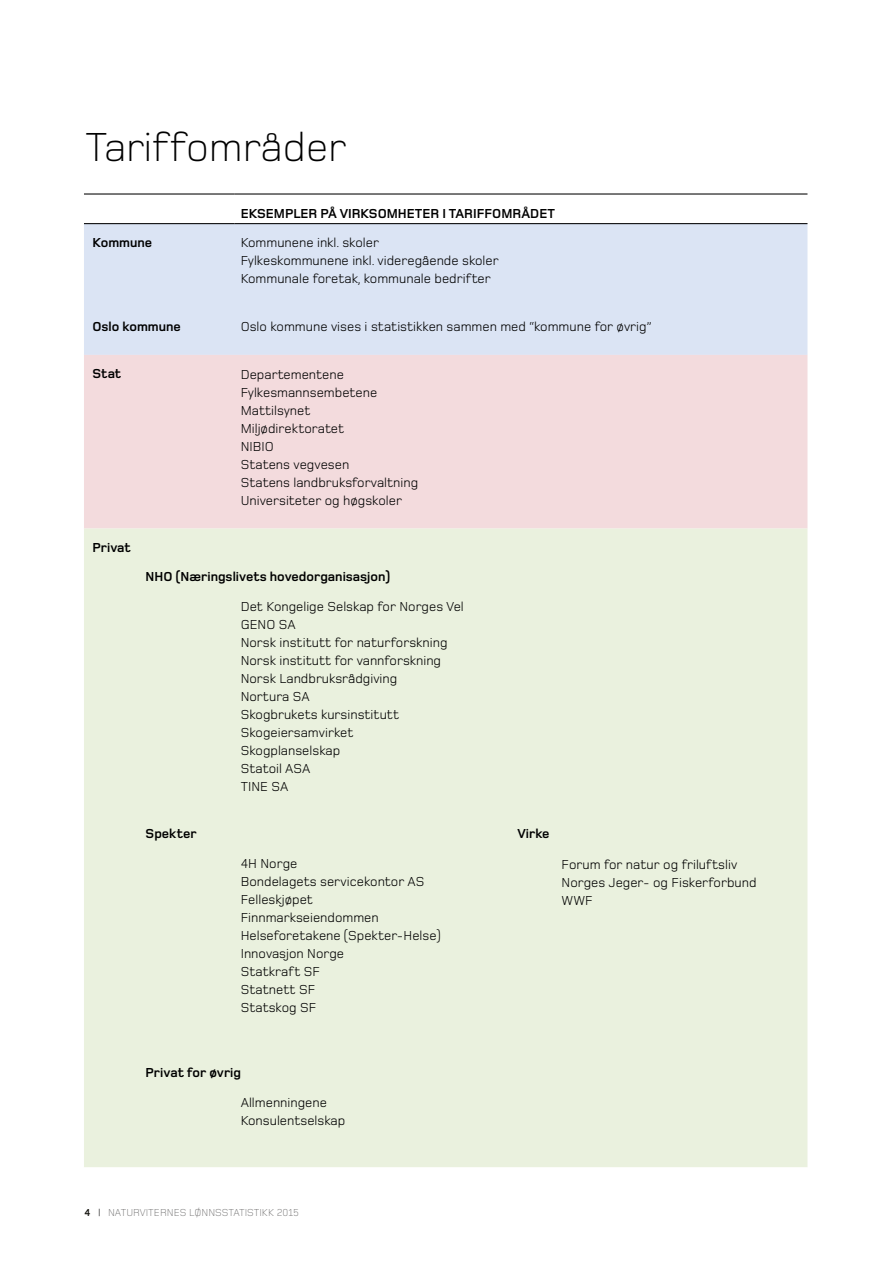
<style>
.page{position:relative;width:893px;height:1263px;background:#fff}
.page>*{position:absolute;margin:0;border:0;box-sizing:border-box;transform-origin:0 0}
.t1{font:300 42px "Foundry Monoline";color:#000}
.t2{font:13.5px/18px "Foundry Monoline";color:#000}
.t3{font:700 13.5px "Foundry Monoline";color:#000}
.t4{font:300 10.5px "Foundry Monoline";color:#706f6f}
.t5{font:700 10.5px "Foundry Monoline";color:#12110c}
</style>
<div class="page">
<div style="left:84px;top:224px;width:723px;height:131px;background:#dbe4f4"></div>
<div style="left:84px;top:355px;width:723px;height:173px;background:#f3dbdd"></div>
<div style="left:84px;top:528px;width:723px;height:639px;background:#eaf1de"></div>
<hr style="left:84px;top:193px;width:151px;height:2px;background:#000">
<hr style="left:235px;top:193px;width:572px;height:2px;background:#000">
<hr style="left:84px;top:223px;width:151px;height:1px;background:#000">
<hr style="left:235px;top:223px;width:572px;height:1px;background:#000">
<div style="left:452px;top:815px;width:318px;height:114px;background:#eaf1de"></div>
<h1 class="t1" style="left:85px;top:125px;width:263px">Tariffområder</h1>
<p class="t3" style="left:241px;top:206px;width:316px">EKSEMPLER PÅ VIRKSOMHETER I TARIFFOMRÅDET</p>
<p class="t3" style="left:92px;top:235px;width:61px">Kommune</p>
<p class="t2" style="left:241px;top:234px;width:259px">Kommunene inkl. skoler<br>Fylkeskommunene inkl. videregående skoler<br>Kommunale foretak, kommunale bedrifter</p>
<p class="t3" style="left:92px;top:319px;width:90px">Oslo kommune</p>
<p class="t2" style="left:241px;top:317px;width:412px">Oslo kommune vises i statistikken sammen med “kommune for øvrig”</p>
<p class="t3" style="left:92px;top:367px;width:30px">Stat</p>
<p class="t2" style="left:241px;top:365px;width:179px">Departementene<br>Fylkesmannsembetene<br>Mattilsynet<br>Miljødirektoratet<br>NIBIO<br>Statens vegvesen<br>Statens landbruksforvaltning<br>Universiteter og høgskoler</p>
<p class="t3" style="left:92px;top:540px;width:40px">Privat</p>
<p class="t3" style="left:146px;top:570px;width:246px">NHO (Næringslivets hovedorganisasjon)</p>
<p class="t2" style="left:241px;top:597px;width:225px">Det Kongelige Selskap for Norges Vel<br>GENO SA<br>Norsk institutt for naturforskning<br>Norsk institutt for vannforskning<br>Norsk Landbruksrådgiving<br>Nortura SA<br>Skogbrukets kursinstitutt<br>Skogeiersamvirket<br>Skogplanselskap<br>Statoil ASA<br>TINE SA</p>
<p class="t3" style="left:146px;top:826px;width:53px">Spekter</p>
<p class="t2" style="left:241px;top:854px;width:201px">4H Norge<br>Bondelagets servicekontor AS<br>Felleskjøpet<br>Finnmarkseiendommen<br>Helseforetakene (Spekter-Helse)<br>Innovasjon Norge<br>Statkraft SF<br>Statnett SF<br>Statskog SF</p>
<p class="t3" style="left:517px;top:827px;width:34px">Virke</p>
<p class="t2" style="left:562px;top:855px;width:197px">Forum for natur og friluftsliv<br>Norges Jeger- og Fiskerforbund<br>WWF</p>
<p class="t3" style="left:146px;top:1066px;width:97px">Privat for øvrig</p>
<p class="t2" style="left:241px;top:1093px;width:106px">Allmenningene<br>Konsulentselskap</p>
<p class="t5" style="left:84px;top:1207px;width:7px">4</p>
<p class="t4" style="left:108px;top:1207px;width:192px">NATURVITERNES LØNNSSTATISTIKK 2015</p>
</div>
